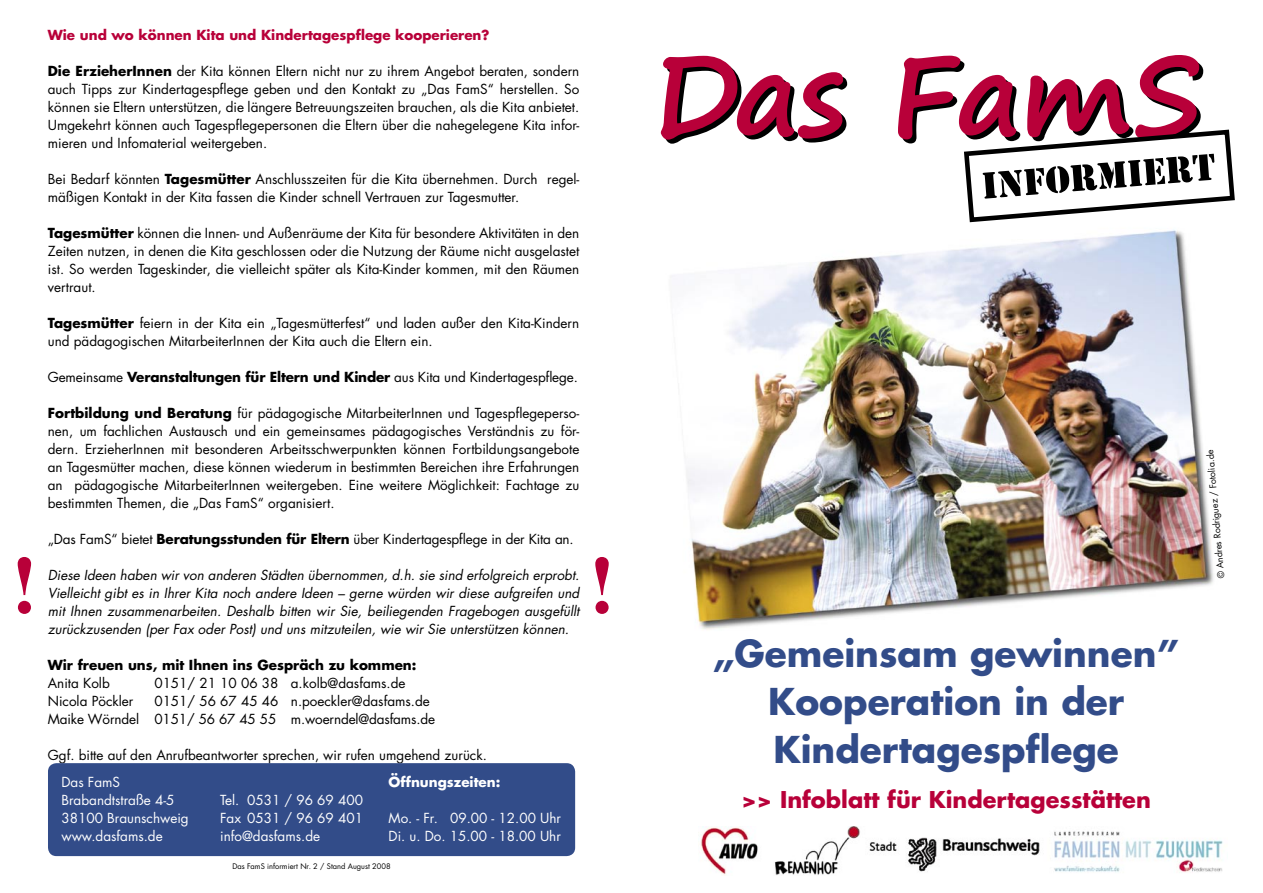
<style>
.page{position:relative;width:1263px;height:893px;background:#fff}
.page>*{position:absolute;margin:0;border:0;box-sizing:border-box;transform-origin:0 0}
.t1{font:700 82.5px "Times New Roman";color:#b80039}
.t2{font:700 36px/48px "Futura";color:#324c89;text-align:center}
.t3{font:700 22.5px "Futura";color:#b80039}
.t4{font:13.5px/18px "Futura";color:#000;text-align:justify}
.t5{font:italic 13.5px/18px "Futura";color:#000;text-align:justify}
.t6{font:13.5px/18px "Futura";color:#fff}
.t7{font:700 13.5px "Futura";color:#b80039}
.t8{font:700 13.5px "Futura";color:#000}
.t9{font:700 13.5px "Futura";color:#fff}
.t10{font:9px "Futura";color:#000}
.t11{font:7.5px "Futura";color:#000}
.s1{font-weight:700}
</style>
<div class="page">
<img style="left:672px;top:230px;width:542px;height:400px">
<svg style="left:661px;top:56px;width:186px;height:88px"></svg>
<svg style="left:898px;top:55px;width:337px;height:168px"></svg>
<div style="left:48px;top:763px;width:527px;height:93px;background:#324c89"></div>
<img style="left:701px;top:826px;width:522px;height:49px">
<p class="t7" style="left:48px;top:25px;width:443px">Wie und wo können Kita und Kindertagespflege kooperieren?</p>
<p class="t4" style="left:48px;top:61px;width:533px"><span class="s1">Die ErzieherInnen</span> der Kita können Eltern nicht nur zu ihrem Angebot beraten, sondern auch Tipps zur Kindertagespflege geben und den Kontakt zu „Das FamS“ herstellen. So können sie Eltern unterstützen, die längere Betreuungszeiten brauchen, als die Kita anbietet.<br>Umgekehrt können auch Tagespflegepersonen die Eltern über die nahegelegene Kita infor&shy;mieren und Infomaterial weitergeben.</p>
<p class="t4" style="left:48px;top:169px;width:533px">Bei Bedarf könnten <span class="s1">Tagesmütter</span> Anschlusszeiten für die Kita übernehmen. Durch regel&shy;mäßigen Kontakt in der Kita fassen die Kinder schnell Vertrauen zur Tagesmutter.</p>
<p class="t4" style="left:48px;top:223px;width:533px"><span class="s1">Tagesmütter</span> können die Innen- und Außenräume der Kita für besondere Aktivitäten in den Zeiten nutzen, in denen die Kita geschlossen oder die Nutzung der Räume nicht ausgelastet ist. So werden Tageskinder, die vielleicht später als Kita-Kinder kommen, mit den Räumen vertraut.</p>
<p class="t4" style="left:48px;top:313px;width:533px"><span class="s1">Tagesmütter</span> feiern in der Kita ein „Tagesmütterfest“ und laden außer den Kita-Kindern und pädagogischen MitarbeiterInnen der Kita auch die Eltern ein.</p>
<p class="t4" style="left:48px;top:367px;width:531px">Gemeinsame <span class="s1">Veranstaltungen für Eltern und Kinder</span> aus Kita und Kindertagespflege.</p>
<p class="t4" style="left:48px;top:403px;width:533px"><span class="s1">Fortbildung und Beratung</span> für pädagogische MitarbeiterInnen und Tagespflegeperso&shy;nen, um fachlichen Austausch und ein gemeinsames pädagogisches Verständnis zu för&shy;dern. ErzieherInnen mit besonderen Arbeitsschwerpunkten können Fortbildungsangebote an Tagesmütter machen, diese können wiederum in bestimmten Bereichen ihre Erfahrungen an pädagogische MitarbeiterInnen weitergeben. Eine weitere Möglichkeit: Fachtage zu bestimmten Themen, die „Das FamS“ organisiert.</p>
<p class="t4" style="left:48px;top:529px;width:527px">„Das FamS“ bietet <span class="s1">Beratungsstunden für Eltern</span> über Kindertagespflege in der Kita an.</p>
<p class="t5" style="left:48px;top:565px;width:533px">Diese Ideen haben wir von anderen Städten übernommen, d.h. sie sind erfolgreich erprobt.<br>Vielleicht gibt es in Ihrer Kita noch andere Ideen – gerne würden wir diese aufgreifen und mit Ihnen zusammenarbeiten. Deshalb bitten wir Sie, beiliegenden Fragebogen ausgefüllt zurückzusenden (per Fax oder Post) und uns mitzuteilen, wie wir Sie unterstützen können.</p>
<p class="t8" style="left:48px;top:655px;width:370px">Wir freuen uns, mit Ihnen ins Gespräch zu kommen:</p>
<p class="t4" style="left:48px;top:673px;width:63px">Anita Kolb</p>
<p class="t4" style="left:154px;top:673px;width:253px">0151/ 21 10 06 38 a.kolb@dasfams.de</p>
<p class="t4" style="left:48px;top:691px;width:87px">Nicola Pöckler</p>
<h1 class="t1" style="left:11px;top:537px;width:29px">!</h1>
<h1 class="t1" style="left:588px;top:537px;width:29px">!</h1>
<p class="t4" style="left:48px;top:691px;width:389px;text-indent:107px">0151/ 56 67 45 46 n.poeckler@dasfams.de<br>Maike Wörndel 0151/ 56 67 45 55 m.woerndel@dasfams.de</p>
<p class="t4" style="left:48px;top:745px;width:440px">Ggf. bitte auf den Anrufbeantworter sprechen, wir rufen umgehend zurück.</p>
<p class="t6" style="left:61px;top:773px;width:129px">Das FamS<br>Brabandtstraße 4-5<br>38100 Braunschweig www.dasfams.de</p>
<p class="t6" style="left:220px;top:791px;width:144px;text-align:justify">Tel. 0531 / 96 69 400<br>Fax 0531 / 96 69 401 info@dasfams.de</p>
<p class="t9" style="left:389px;top:773px;width:113px">Öffnungszeiten:</p>
<p class="t6" style="left:389px;top:809px;width:174px">Mo. - Fr. 09.00 - 12.00 Uhr<br>Di. u. Do. 15.00 - 18.00 Uhr</p>
<p class="t11" style="left:232px;top:861px;width:160px">Das FamS informiert Nr. 2 / Stand August 2008</p>
<h2 class="t2" style="left:713px;top:629px;width:467px">„Gemeinsam gewinnen”<br>Kooperation in der<br>Kindertagespflege</h2>
<h3 class="t3" style="left:741px;top:784px;width:411px">&gt;&gt; Infoblatt für Kindertagesstätten</h3>
<p class="t10" style="left:1215px;top:579px;width:131px;rotate:-95deg">© Andres Rodriguez / Fotolia.de</p>
</div>
